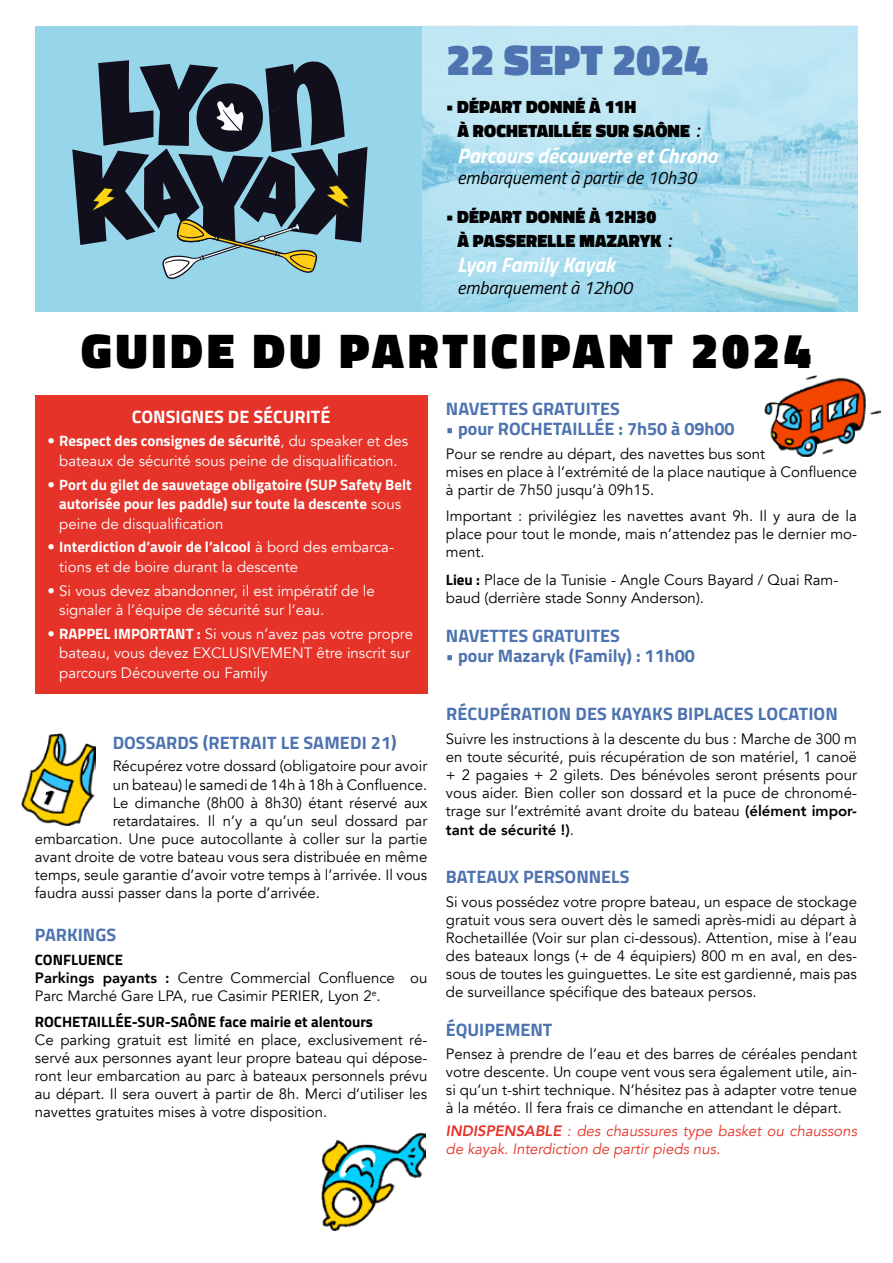
<style>
.page{position:relative;width:893px;height:1263px;background:#fff}
.page>*{position:absolute;margin:0;border:0;box-sizing:border-box;transform-origin:0 0}
.t1{font:900 49.5px "Titillium Web";letter-spacing:.085em;color:#000}
.t2{font:900 43.5px "Titillium Web";color:#4d73b0}
.t3{font:italic 700 21px "Titillium Web";color:#fff}
.t4{font:700 18px "Titillium Web";color:#4d73b0}
.t5{font:900 18px/24px "Titillium Web";letter-spacing:.01em;color:#000}
.t6{font:italic 18px "Titillium Web";color:#000}
.t7{font:700 18px "Titillium Web";color:#fff}
.t8{font:15px/18px "Avenir";color:#000;text-align:justify}
.t9{font:15px/19.5px "Avenir";color:#fff}
.t10{font:700 15px/19.5px "Titillium Web";color:#fff;text-align:center}
.t11{font:italic 15px/18px "Avenir";color:#e63329}
.t12{font:700 15px "Titillium Web";color:#000}
.t13{font:800 15px "Avenir";color:#000}
.s1{font-family:"Avenir";font-weight:500;font-style:italic;font-size:19.65px}
.s2{font-family:"Avenir";font-weight:400}
.s3{font-weight:500}
.s4{font-family:"Titillium Web";font-weight:700}
.s5{font-weight:800}
.s6{font-weight:400}
</style>
<div class="page">
<div style="left:35px;top:26px;width:822px;height:285px;background:#97d5eb"></div>
<svg style="left:72px;top:60px;width:296px;height:219px"></svg>
<div style="left:35px;top:395px;width:392px;height:298px;background:#e63329"></div>
<img style="left:423px;top:26px;width:434px;height:285px">
<img style="left:21px;top:734px;width:75px;height:91px">
<img style="left:765px;top:375px;width:115px;height:81px">
<img style="left:321px;top:1133px;width:104px;height:98px">
<h2 class="t2" style="left:446px;top:28px;width:263px">22 SEPT 2024</h2>
<p class="t5" style="left:457px;top:95px;width:245px;text-indent:-11px">• DÉPART DONNÉ À 11H<br>À ROCHETAILLÉE SUR SAÔNE <span class="s1">:</span></p>
<h3 class="t3" style="left:457px;top:139px;width:262px">Parcours découverte et Chrono</h3>
<p class="t6" style="left:457px;top:165px;width:241px">embarquement à partir de 10h30</p>
<p class="t5" style="left:457px;top:205px;width:217px;text-indent:-11px">• DÉPART DONNÉ À 12H30<br>À PASSERELLE MAZARYK <span class="s1">:</span></p>
<h3 class="t3" style="left:457px;top:248px;width:159px">Lyon Family Kayak</h3>
<p class="t6" style="left:457px;top:274px;width:177px">embarquement à 12h00</p>
<h1 class="t1" style="left:81px;top:314px;width:732px">GUIDE DU PARTICIPANT 2024</h1>
<p class="t7" style="left:132px;top:403px;width:200px">CONSIGNES DE SÉCURITÉ</p>
<p class="t10" style="left:48px;top:431px;width:362px"><span class="s2">•</span> Respect des consignes de sécurité<span class="s2">, du speaker et des</span></p>
<p class="t9" style="left:59px;top:451px;width:340px">bateaux de sécurité sous peine de disqualification.</p>
<p class="t10" style="left:48px;top:474px;width:365px"><span class="s2">•</span> Port du gilet de sauvetage obligatoire (SUP Safety Belt autorisée pour les paddle) sur toute la descente <span class="s2">sous</span></p>
<p class="t9" style="left:59px;top:514px;width:166px">peine de disqualification</p>
<p class="t10" style="left:48px;top:537px;width:348px"><span class="s2">•</span> Interdiction d’avoir de l’alcool <span class="s2">à bord des embarca-</span></p>
<p class="t9" style="left:59px;top:557px;width:240px">tions et de boire durant la descente</p>
<p class="t9" style="left:59px;top:581px;width:317px;text-indent:-12px">• Si vous devez abandonner, il est impératif de le signaler à l’équipe de sécurité sur l’eau.</p>
<p class="t9" style="left:59px;top:624px;width:355px;text-indent:-12px"><span class="s3">•</span> <span class="s4">RAPPEL IMPORTANT :</span> Si vous n’avez pas votre propre bateau, vous devez EXCLUSIVEMENT être inscrit sur parcours Découverte ou Family</p>
<p class="t4" style="left:113px;top:729px;width:286px">DOSSARDS (RETRAIT LE SAMEDI 21)</p>
<p class="t8" style="left:113px;top:758px;width:316px">Récupérez votre dossard (obligatoire pour avoir</p>
<p class="t8" style="left:113px;top:776px;width:316px">un bateau) le samedi de 14h à 18h à Confluence.</p>
<p class="t8" style="left:113px;top:794px;width:316px">Le dimanche (8h00 à 8h30) étant réservé aux</p>
<p class="t8" style="left:113px;top:812px;width:316px">retardataires. Il n’y a qu’un seul dossard par</p>
<p class="t8" style="left:35px;top:830px;width:394px">embarcation. Une puce autocollante à coller sur la partie</p>
<p class="t8" style="left:35px;top:848px;width:394px">avant droite de votre bateau vous sera distribuée en même</p>
<p class="t8" style="left:35px;top:866px;width:394px">temps, seule garantie d’avoir votre temps à l’arrivée. Il vous</p>
<p class="t8" style="left:35px;top:884px;width:286px">faudra aussi passer dans la porte d’arrivée.</p>
<p class="t4" style="left:35px;top:921px;width:83px">PARKINGS</p>
<p class="t12" style="left:35px;top:948px;width:90px">CONFLUENCE</p>
<p class="t8" style="left:35px;top:969px;width:394px"><span class="s5">Parkings payants :</span> Centre Commercial Confluence ou<br>Parc Marché Gare LPA, rue Casimir PERIER, Lyon 2<sup>e</sup>.</p>
<p class="t12" style="left:35px;top:1010px;width:340px">ROCHETAILLÉE-SUR-SAÔNE face mairie et alentours</p>
<p class="t8" style="left:35px;top:1031px;width:394px">Ce parking gratuit est limité en place, exclusivement ré&shy;servé aux personnes ayant leur propre bateau qui dépose&shy;ront leur embarcation au parc à bateaux personnels prévu au départ. Il sera ouvert à partir de 8h. Merci d’utiliser les navettes gratuites mises à votre disposition.</p>
<p class="t4" style="left:446px;top:395px;width:176px">NAVETTES GRATUITES</p>
<p class="t4" style="left:446px;top:415px;width:290px">• pour ROCHETAILLÉE : 7h50 à 09h00</p>
<p class="t8" style="left:446px;top:445px;width:413px;text-align:left">Pour se rendre au départ, des navettes bus sont<br>mises en place à l’extrémité de la place nautique à Confluence à partir de 7h50 jusqu’à 09h15.</p>
<p class="t8" style="left:446px;top:507px;width:413px">Important : privilégiez les navettes avant 9h. Il y aura de la place pour tout le monde, mais n’attendez pas le dernier mo&shy;ment.</p>
<p class="t8" style="left:446px;top:571px;width:394px"><span class="s4">Lieu :</span> Place de la Tunisie - Angle Cours Bayard / Quai Ram&shy;baud (derrière stade Sonny Anderson).</p>
<p class="t4" style="left:446px;top:622px;width:176px">NAVETTES GRATUITES</p>
<p class="t4" style="left:446px;top:641px;width:250px">• pour Mazaryk (Family) : 11h00</p>
<p class="t4" style="left:446px;top:700px;width:393px">RÉCUPÉRATION DES KAYAKS BIPLACES LOCATION</p>
<p class="t8" style="left:446px;top:730px;width:413px">Suivre les instructions à la descente du bus : Marche de 300 m en toute sécurité, puis récupération de son matériel, 1 canoë + 2 pagaies + 2 gilets. Des bénévoles seront présents pour vous aider. Bien coller son dossard et la puce de chronomé&shy;trage sur l’extrémité avant droite du bateau <span class="s5">(élément impor-</span></p>
<p class="t13" style="left:446px;top:818px;width:130px">tant de sécurité !)<span class="s6">.</span></p>
<p class="t4" style="left:446px;top:863px;width:185px">BATEAUX PERSONNELS</p>
<p class="t8" style="left:446px;top:893px;width:413px">Si vous possédez votre propre bateau, un espace de stockage gratuit vous sera ouvert dès le samedi après-midi au départ à Rochetaillée (Voir sur plan ci-dessous). Attention, mise à l’eau des bateaux longs (+ de 4 équipiers) 800 m en aval, en des&shy;sous de toutes les guinguettes. Le site est gardienné, mais pas de surveillance spécifique des bateaux persos.</p>
<p class="t4" style="left:446px;top:1015px;width:108px">ÉQUIPEMENT</p>
<p class="t8" style="left:446px;top:1045px;width:413px">Pensez à prendre de l’eau et des barres de céréales pendant votre descente. Un coupe vent vous sera également utile, ain&shy;si qu’un t-shirt technique. N’hésitez pas à adapter votre tenue à la météo. Il fera frais ce dimanche en attendant le départ.</p>
<p class="t11" style="left:446px;top:1122px;width:413px"><span class="s5">INDISPENSABLE</span> : des chaussures type basket ou chaussons de kayak. Interdiction de partir pieds nus.</p>
</div>
